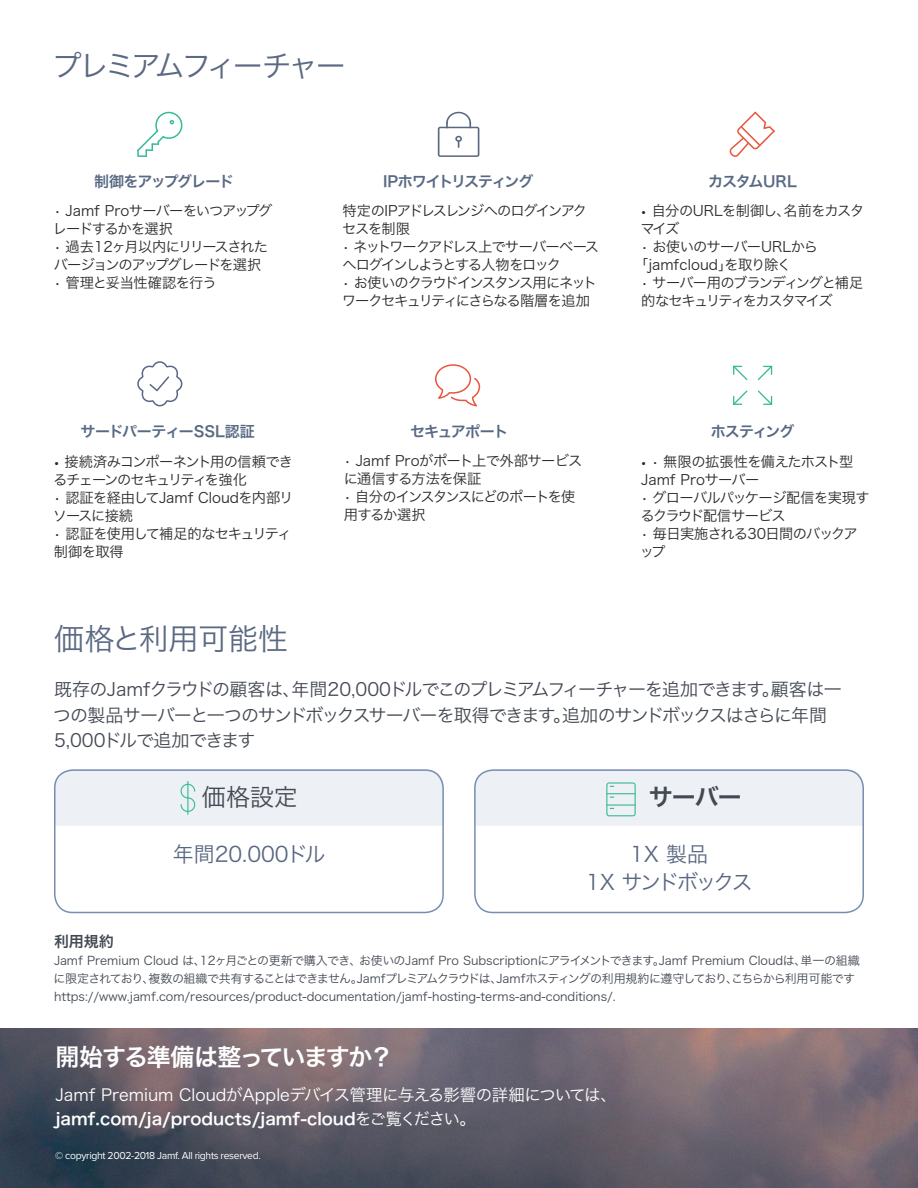
<style>
.page{position:relative;width:918px;height:1188px;background:#fff}
.page>*{position:absolute;margin:0;border:0;box-sizing:border-box;transform-origin:0 0}
.t1{font:30px "Hira Kaku Pro W3";letter-spacing:-.11em;color:#5b6982}
.t2{font:30px "Hira Kaku Pro W3";letter-spacing:-.015em;color:#5b6982}
.t3{font:24px "Hira Kaku Pro W6";letter-spacing:-.06em;color:#fff}
.t4{font:24px "Hira Kaku Pro W3";color:#434953}
.t5{font:24px "Hira Kaku Pro W6";color:#434953}
.t6{font:21px "Hira Kaku Pro W3";color:#596882}
.t7{font:21px "Hira Kaku Pro W3";letter-spacing:-.115em;color:#596882}
.t8{font:21px "Hira Kaku Pro W3";letter-spacing:-.045em;color:#596882}
.t9{font:18px/25.5px "Hira Kaku Pro W3";letter-spacing:-.07em;color:#434953}
.t10{font:16.5px "Hira Kaku Pro W3";color:#fff}
.t11{font:16.5px "Hira Kaku Pro W6";color:#fff}
.t12{font:15px "Hira Kaku Pro W6";letter-spacing:-.07em;color:#586983}
.t13{font:15px "Hira Kaku Pro W6";letter-spacing:-.02em;color:#586983}
.t14{font:15px "Hira Kaku Pro W6";letter-spacing:-.05em;color:#586983}
.t15{font:15px "Hira Kaku Pro W6";color:#434953}
.t16{font:14.25px/18px "Hira Kaku Pro W3";letter-spacing:-.06em;color:#2d292a}
.t17{font:14.25px/18px "Hira Kaku Pro W3";letter-spacing:-.035em;color:#2d292a}
.t18{font:14.25px/18px "Hira Kaku Pro W3";letter-spacing:-.085em;color:#2d292a}
.t19{font:14.25px/18px "Hira Kaku Pro W3";letter-spacing:-.1em;color:#2d292a}
.t20{font:14.25px/18px "Hira Kaku Pro W3";letter-spacing:-.11em;color:#2d292a}
.t21{font:14.25px/18px "Hira Kaku Pro W3";letter-spacing:-.08em;color:#2d292a}
.t22{font:14.25px/18px "Hira Kaku Pro W3";letter-spacing:-.095em;color:#2d292a}
.t23{font:14.25px/18px "Hira Kaku Pro W3";letter-spacing:-.03em;color:#2d292a}
.t24{font:14.25px/18px "Hira Kaku Pro W3";letter-spacing:-.04em;color:#2d292a}
.t25{font:14.25px/18px "Hira Kaku Pro W3";letter-spacing:-.09em;color:#2d292a}
.t26{font:12px/18px "Hira Kaku Pro W3";color:#434953}
.Cover_Title{font:10.5px "Proxima Nova";letter-spacing:-.03em;color:#fff}
.s1{font-family:"Proxima Nova"}
.s2{font-family:"Hira Kaku Pro W3"}
</style>
<div class="page">
<img style="left:0;top:1028px;width:918px;height:160px">
<div style="left:474px;top:769px;width:390px;height:57px;background:#edf0f5"></div>
<hr style="left:606px;top:804px;width:30px;height:2px;background:#3aba99">
<div style="left:54px;top:770px;width:387px;height:56px;background:#edf0f5"></div>
<hr style="left:187px;top:781px;width:1px;height:34px;background:#3aba99">
<div style="left:54px;top:769px;width:390px;height:144px;border:2px solid #778eb1;border-radius:18px"></div>
<div style="left:474px;top:769px;width:390px;height:144px;border:2px solid #778eb1;border-radius:18px"></div>
<svg style="left:438px;top:112px;width:41px;height:45px"></svg>
<svg style="left:137px;top:112px;width:45px;height:45px"></svg>
<svg style="left:729px;top:112px;width:46px;height:45px"></svg>
<svg style="left:137px;top:361px;width:45px;height:45px"></svg>
<svg style="left:435px;top:364px;width:45px;height:42px"></svg>
<svg style="left:733px;top:366px;width:14px;height:14px"></svg>
<svg style="left:758px;top:366px;width:14px;height:14px"></svg>
<svg style="left:758px;top:390px;width:14px;height:15px"></svg>
<svg style="left:733px;top:390px;width:14px;height:15px"></svg>
<p class="t1" style="left:52px;top:39px;width:296px">プレミアムフィーチャー</p>
<p class="t12" style="left:94px;top:168px;width:142px">制御をアップグレード</p>
<p class="t16" style="left:53px;top:201px;width:221px">• Jamf Proサーバーをいつアップグレードするかを選択</p>
<p class="t18" style="left:54px;top:237px;width:216px">• 過去12ヶ月以内にリリースされたバージョンのアップグレードを選択</p>
<p class="t17" style="left:54px;top:273px;width:164px">• 管理と妥当性確認を行う</p>
<p class="t13" style="left:81px;top:418px;width:176px">サードパーティーSSL認証</p>
<p class="t21" style="left:53px;top:451px;width:241px"><span class="s1">•</span> 接続済みコンポーネント用の信頼できるチェーンのセキュリティを強化</p>
<p class="t24" style="left:53px;top:487px;width:242px">• 認証を経由してJamf Cloudを内部リソースに接続</p>
<p class="t16" style="left:54px;top:523px;width:239px">• 認証を使用して補足的なセキュリティ制御を取得</p>
<p class="t12" style="left:383px;top:168px;width:152px">IPホワイトリスティング</p>
<p class="t14" style="left:708px;top:168px;width:90px">カスタムURL</p>
<p class="t25" style="left:342px;top:201px;width:247px">特定のIPアドレスレンジへのログインアクセスを制限</p>
<p class="t20" style="left:342px;top:237px;width:258px">• ネットワークアドレス上でサーバーベースへログインしようとする人物をロック</p>
<p class="t19" style="left:342px;top:273px;width:257px">• お使いのクラウドインスタンス用にネットワークセキュリティにさらなる階層を追加</p>
<p class="t16" style="left:640px;top:201px;width:225px"><span class="s1">•</span> 自分のURLを制御し、名前をカスタマイズ</p>
<p class="t23" style="left:634px;top:237px;width:185px;text-indent:7px">• お使いのサーバーURLから「jamfcloud」を取り除く</p>
<p class="t22" style="left:641px;top:273px;width:224px">• サーバー用のブランディングと補足的なセキュリティをカスタマイズ</p>
<p class="t12" style="left:410px;top:418px;width:100px">セキュアポート</p>
<p class="t12" style="left:711px;top:418px;width:85px">ホスティング</p>
<p class="t17" style="left:344px;top:451px;width:240px">• Jamf Proがポート上で外部サービスに通信する方法を保証</p>
<p class="t18" style="left:344px;top:487px;width:233px">• 自分のインスタンスにどのポートを使用するか選択</p>
<p class="t17" style="left:641px;top:451px;width:214px"><span class="s1">•</span> • 無限の拡張性を備えたホスト型<br>Jamf Proサーバー</p>
<p class="t16" style="left:640px;top:487px;width:231px">• グローバルパッケージ配信を実現するクラウド配信サービス</p>
<p class="t16" style="left:640px;top:523px;width:219px">• 毎日実施される30日間のバックアップ</p>
<p class="t2" style="left:54px;top:612px;width:236px">価格と利用可能性</p>
<p class="t9" style="left:53px;top:676px;width:790px">既存のJamfクラウドの顧客は、年間20,000ドルでこのプレミアムフィーチャーを追加できます。顧客は一つの製品サーバーと一つのサンドボックスサーバーを取得できます。追加のサンドボックスはさらに年間<br>5,000ドルで追加できます</p>
<p class="t4" style="left:202px;top:775px;width:97px">価格設定</p>
<p class="t5" style="left:649px;top:775px;width:95px">サーバー</p>
<p class="t6" style="left:173px;top:835px;width:154px">年間20.000ドル</p>
<p class="t8" style="left:630px;top:835px;width:79px">1X 製品</p>
<p class="t7" style="left:586px;top:864px;width:168px">1X サンドボックス</p>
<p class="t15" style="left:54px;top:928px;width:61px">利用規約</p>
<p class="t26" style="left:54px;top:950px;width:808px">Jamf Premium Cloud は、12ヶ月ごとの更新で購入でき、お使いのJamf Pro Subscriptionにアライメントできます。Jamf Premium Cloudは、単一の組織に限定されており、複数の組織で共有することはできません。Jamfプレミアムクラウドは、Jamfホスティングの利用規約に遵守しており、こちらから利用可能ですhttps://www.jamf.com/resources/product-documentation/jamf-hosting-terms-and-conditions/.</p>
<p class="t3" style="left:56px;top:1035px;width:339px">開始する準備は整っていますか？</p>
<p class="t10" style="left:56px;top:1081px;width:563px">Jamf Premium CloudがAppleデバイス管理に与える影響の詳細については、</p>
<p class="t11" style="left:56px;top:1104px;width:422px">jamf.com/ja/products/jamf-cloud<span class="s2">をご覧ください。</span></p>
<p class="Cover_Title" style="left:55px;top:1148px;width:207px">© copyright 2002-2018 Jamf. All rights reserved.</p>
</div>
